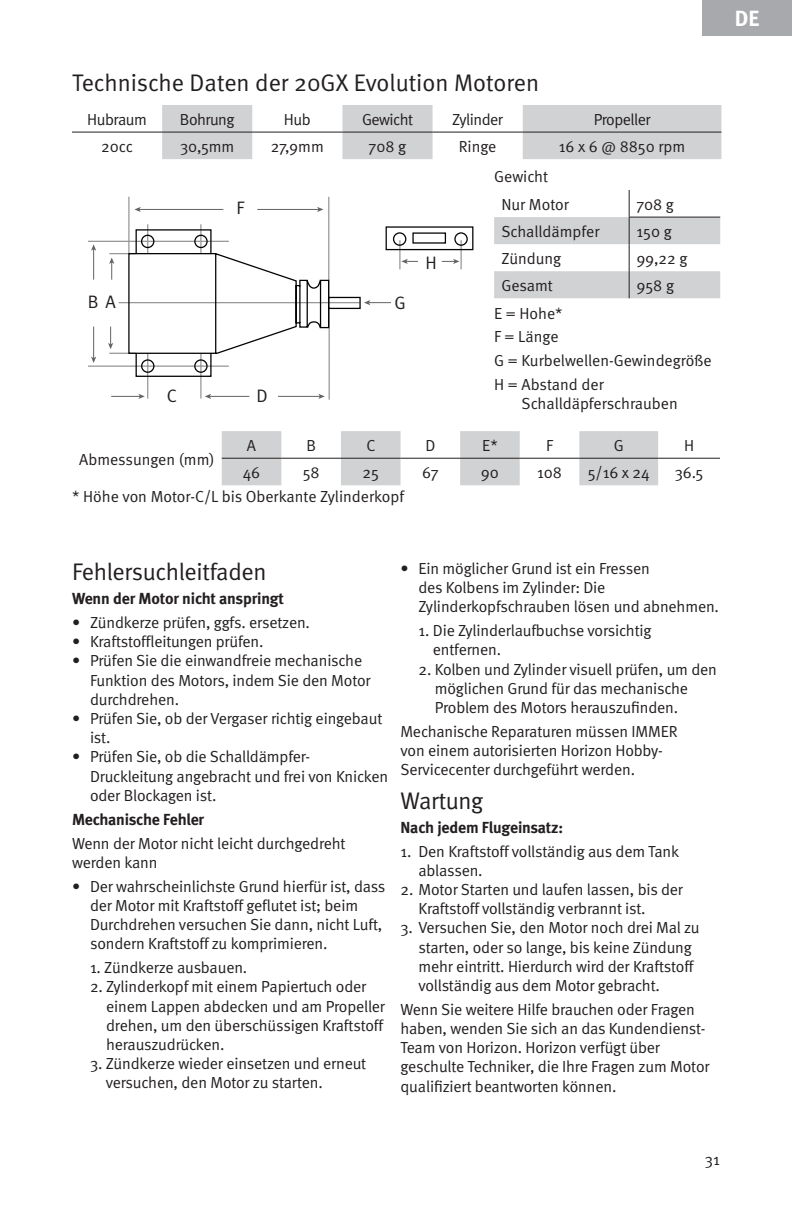
<style>
.page{position:relative;width:792px;height:1224px;background:#fff}
.page>*{position:absolute;margin:0;border:0;box-sizing:border-box;transform-origin:0 0}
.t1{font:24px "Meta Normal";letter-spacing:-.01em;color:#231f20}
.t2{font:700 22px "Meta";color:#fff}
.t3{font:18px "Meta Normal";color:#231f20}
.t4{font:16px/19.2px "Meta Normal";letter-spacing:-.01em;color:#231f20}
.t5{font:700 16px "Meta";letter-spacing:-.01em;color:#231f20}
.t6{font:16px "Meta Normal";letter-spacing:-.03em;color:#231f20}
</style>
<div class="page">
<div style="left:702px;top:0;width:90px;height:36px;background:#a8a9ad"></div>
<svg style="left:162px;top:105px;width:559px;height:54px"></svg>
<hr style="left:72px;top:132px;width:90px;height:1px;background:#231f20">
<hr style="left:162px;top:132px;width:90px;height:1px;background:#231f20">
<hr style="left:252px;top:132px;width:90px;height:1px;background:#231f20">
<hr style="left:342px;top:132px;width:91px;height:1px;background:#231f20">
<hr style="left:433px;top:132px;width:90px;height:1px;background:#231f20">
<hr style="left:523px;top:132px;width:198px;height:1px;background:#231f20">
<svg style="left:494px;top:190px;width:226px;height:108px"></svg>
<hr style="left:200px;top:224px;width:2px;height:29px;background:#999">
<hr style="left:128px;top:197px;width:2px;height:56px;background:#999">
<hr style="left:328px;top:197px;width:1px;height:100px;background:#999">
<hr style="left:139px;top:209px;width:84px;height:1px;background:#636366">
<svg style="left:134px;top:207px;width:7px;height:5px"></svg>
<hr style="left:209px;top:396px;width:40px;height:1px;background:#636366">
<svg style="left:205px;top:394px;width:8px;height:5px"></svg>
<hr style="left:93px;top:327px;width:1px;height:31px;background:#636366">
<svg style="left:88px;top:355px;width:11px;height:11px"></svg>
<hr style="left:93px;top:249px;width:1px;height:31px;background:#636366">
<svg style="left:88px;top:240px;width:11px;height:13px"></svg>
<hr style="left:257px;top:209px;width:62px;height:1px;background:#636366">
<svg style="left:317px;top:207px;width:6px;height:5px"></svg>
<hr style="left:278px;top:396px;width:42px;height:1px;background:#636366">
<svg style="left:317px;top:391px;width:12px;height:9px"></svg>
<svg style="left:111px;top:391px;width:38px;height:8px"></svg>
<hr style="left:88px;top:241px;width:141px;height:1px;background:#999">
<hr style="left:88px;top:366px;width:141px;height:1px;background:#999">
<svg style="left:109px;top:253px;width:19px;height:27px"></svg>
<svg style="left:108px;top:327px;width:20px;height:27px"></svg>
<hr style="left:200px;top:354px;width:2px;height:45px;background:#999">
<hr style="left:329px;top:308px;width:1px;height:92px;background:#999">
<hr style="left:119px;top:302px;width:241px;height:1px;background:#999">
<hr style="left:147px;top:353px;width:1px;height:46px;background:#999">
<svg style="left:128px;top:226px;width:345px;height:152px"></svg>
<svg style="left:222px;top:431px;width:436px;height:54px"></svg>
<hr style="left:222px;top:458px;width:59px;height:1px;background:#231f20">
<hr style="left:281px;top:458px;width:60px;height:1px;background:#231f20">
<hr style="left:341px;top:458px;width:60px;height:1px;background:#231f20">
<hr style="left:401px;top:458px;width:59px;height:1px;background:#231f20">
<hr style="left:460px;top:458px;width:60px;height:1px;background:#231f20">
<hr style="left:520px;top:458px;width:59px;height:1px;background:#231f20">
<hr style="left:579px;top:458px;width:79px;height:1px;background:#231f20">
<hr style="left:658px;top:458px;width:62px;height:1px;background:#231f20">
<h1 class="t1" style="left:72px;top:69px;width:469px">Technische Daten der 20GX Evolution Motoren</h1>
<p class="t6" style="left:87px;top:110px;width:61px">Hubraum</p>
<p class="t6" style="left:180px;top:110px;width:56px">Bohrung</p>
<p class="t4" style="left:284px;top:110px;width:28px">Hub</p>
<p class="t6" style="left:362px;top:110px;width:53px">Gewicht</p>
<p class="t6" style="left:452px;top:110px;width:52px">Zylinder</p>
<p class="t6" style="left:594px;top:110px;width:58px">Propeller</p>
<p class="t4" style="left:101px;top:137px;width:34px">20cc</p>
<p class="t4" style="left:180px;top:137px;width:56px">30,5mm</p>
<p class="t4" style="left:271px;top:137px;width:55px">27,9mm</p>
<p class="t4" style="left:369px;top:137px;width:39px">708 g</p>
<p class="t4" style="left:459px;top:137px;width:39px">Ringe</p>
<p class="t4" style="left:559px;top:137px;width:128px">16 x 6 @ 8850 rpm</p>
<p class="t4" style="left:501px;top:162px;width:69px;line-height:27.8px;text-indent:-7px">Gewicht<br>Nur Motor</p>
<p class="t4" style="left:636px;top:195px;width:39px">708 g</p>
<p class="t3" style="left:237px;top:197px;width:9px">F</p>
<p class="t3" style="left:88px;top:291px;width:29px">B A</p>
<p class="t3" style="left:167px;top:385px;width:12px">C</p>
<p class="t3" style="left:257px;top:385px;width:13px">D</p>
<p class="t3" style="left:394px;top:293px;width:13px">G</p>
<p class="t3" style="left:426px;top:252px;width:13px">H</p>
<p class="t4" style="left:501px;top:222px;width:100px">Schalldämpfer</p>
<p class="t4" style="left:636px;top:222px;width:37px">150 g</p>
<p class="t4" style="left:501px;top:249px;width:61px">Zündung</p>
<p class="t4" style="left:636px;top:249px;width:53px">99,22 g</p>
<p class="t4" style="left:501px;top:276px;width:53px">Gesamt</p>
<p class="t4" style="left:636px;top:276px;width:39px">958 g</p>
<p class="t4" style="left:494px;top:301px;width:219px;line-height:23.8px">E = Hohe*<br>F = Länge<br>G = Kurbelwellen-Gewindegröße<br>H = Abstand der</p>
<p class="t4" style="left:522px;top:394px;width:158px">Schalldäpferschrauben</p>
<p class="t4" style="left:247px;top:436px;width:11px">A</p>
<p class="t4" style="left:306px;top:436px;width:11px">B</p>
<p class="t4" style="left:366px;top:436px;width:11px">C</p>
<p class="t4" style="left:425px;top:436px;width:11px">D</p>
<p class="t4" style="left:482px;top:436px;width:17px">E*</p>
<p class="t4" style="left:546px;top:436px;width:8px">F</p>
<p class="t4" style="left:614px;top:436px;width:12px">G</p>
<p class="t4" style="left:684px;top:436px;width:12px">H</p>
<p class="t4" style="left:243px;top:463px;width:19px">46</p>
<p class="t4" style="left:303px;top:463px;width:18px">58</p>
<p class="t4" style="left:363px;top:463px;width:18px">25</p>
<p class="t4" style="left:422px;top:463px;width:18px">67</p>
<p class="t4" style="left:481px;top:463px;width:20px">90</p>
<p class="t4" style="left:537px;top:463px;width:26px">108</p>
<p class="t4" style="left:588px;top:463px;width:63px">5/16 x 24</p>
<p class="t4" style="left:675px;top:463px;width:30px">36.5</p>
<p class="t4" style="left:72px;top:487px;width:334px">* Höhe von Motor-C/L bis Oberkante Zylinderkopf</p>
<p class="t4" style="left:79px;top:449px;width:137px">Abmessungen (mm)</p>
<h2 class="t2" style="left:735px;top:5px;width:26px">DE</h2>
<h1 class="t1" style="left:72px;top:558px;width:196px">Fehlersuchleitfaden</h1>
<p class="t5" style="left:72px;top:589px;width:214px">Wenn der Motor nicht anspringt</p>
<p class="t4" style="left:72px;top:613px;width:239px">• Zündkerze prüfen, ggfs. ersetzen.</p>
<p class="t4" style="left:72px;top:632px;width:193px">• Kraftstoffleitungen prüfen.</p>
<p class="t4" style="left:90px;top:651px;width:282px;text-indent:-18px">• Prüfen Sie die einwandfreie mechanische<br>Funktion des Motors, indem Sie den Motor durchdrehen.</p>
<p class="t4" style="left:90px;top:709px;width:294px;text-indent:-18px">• Prüfen Sie, ob der Vergaser richtig eingebaut ist.</p>
<p class="t4" style="left:90px;top:747px;width:300px;text-indent:-18px">• Prüfen Sie, ob die Schalldämpfer-<br>Druckleitung angebracht und frei von Knicken oder Blockagen ist.</p>
<p class="t5" style="left:72px;top:810px;width:134px">Mechanische Fehler</p>
<p class="t4" style="left:72px;top:833px;width:275px">Wenn der Motor nicht leicht durchgedreht werden kann</p>
<p class="t4" style="left:90px;top:876px;width:297px;text-indent:-18px">• Der wahrscheinlichste Grund hierfür ist, dass der Motor mit Kraftstoff geflutet ist; beim Durchdrehen versuchen Sie dann, nicht Luft, sondern Kraftstoff zu komprimieren.</p>
<p class="t4" style="left:90px;top:958px;width:159px">1. Zündkerze ausbauen.</p>
<p class="t4" style="left:106px;top:977px;width:280px;text-indent:-16px">2. Zylinderkopf mit einem Papiertuch oder einem Lappen abdecken und am Propeller drehen, um den überschüssigen Kraftstoff herauszudrücken.</p>
<p class="t4" style="left:106px;top:1054px;width:262px;text-indent:-16px">3. Zündkerze wieder einsetzen und erneut versuchen, den Motor zu starten.</p>
<p class="t4" style="left:418px;top:559px;width:302px;text-indent:-18px">• Ein möglicher Grund ist ein Fressen<br>des Kolbens im Zylinder: Die<br>Zylinderkopfschrauben lösen und abnehmen.</p>
<p class="t4" style="left:433px;top:621px;width:220px;text-indent:-14px">1. Die Zylinderlaufbuchse vorsichtig entfernen.</p>
<p class="t4" style="left:435px;top:659px;width:284px;text-indent:-16px">2. Kolben und Zylinder visuell prüfen, um den möglichen Grund für das mechanische<br>Problem des Motors herauszufinden.</p>
<p class="t4" style="left:400px;top:722px;width:278px">Mechanische Reparaturen müssen IMMER von einem autorisierten Horizon Hobby-<br>Servicecenter durchgeführt werden.</p>
<h1 class="t1" style="left:400px;top:787px;width:84px">Wartung</h1>
<p class="t5" style="left:400px;top:818px;width:164px">Nach jedem Flugeinsatz:</p>
<p class="t4" style="left:418px;top:841px;width:262px;text-indent:-18px">1. Den Kraftstoff vollständig aus dem Tank ablassen.</p>
<p class="t4" style="left:418px;top:880px;width:266px;text-indent:-18px">2. Motor Starten und laufen lassen, bis der<br>Kraftstoff vollständig verbrannt ist.</p>
<p class="t4" style="left:418px;top:918px;width:283px;text-indent:-18px">3. Versuchen Sie, den Motor noch drei Mal zu starten, oder so lange, bis keine Zündung mehr eintritt. Hierdurch wird der Kraftstoff vollständig aus dem Motor gebracht.</p>
<p class="t4" style="left:400px;top:999px;width:310px">Wenn Sie weitere Hilfe brauchen oder Fragen haben, wenden Sie sich an das Kundendienst-Team von Horizon. Horizon verfügt über geschulte Techniker, die Ihre Fragen zum Motor qualifiziert beantworten können.</p>
<p class="t4" style="left:705px;top:1150px;width:17px">31</p>
</div>
